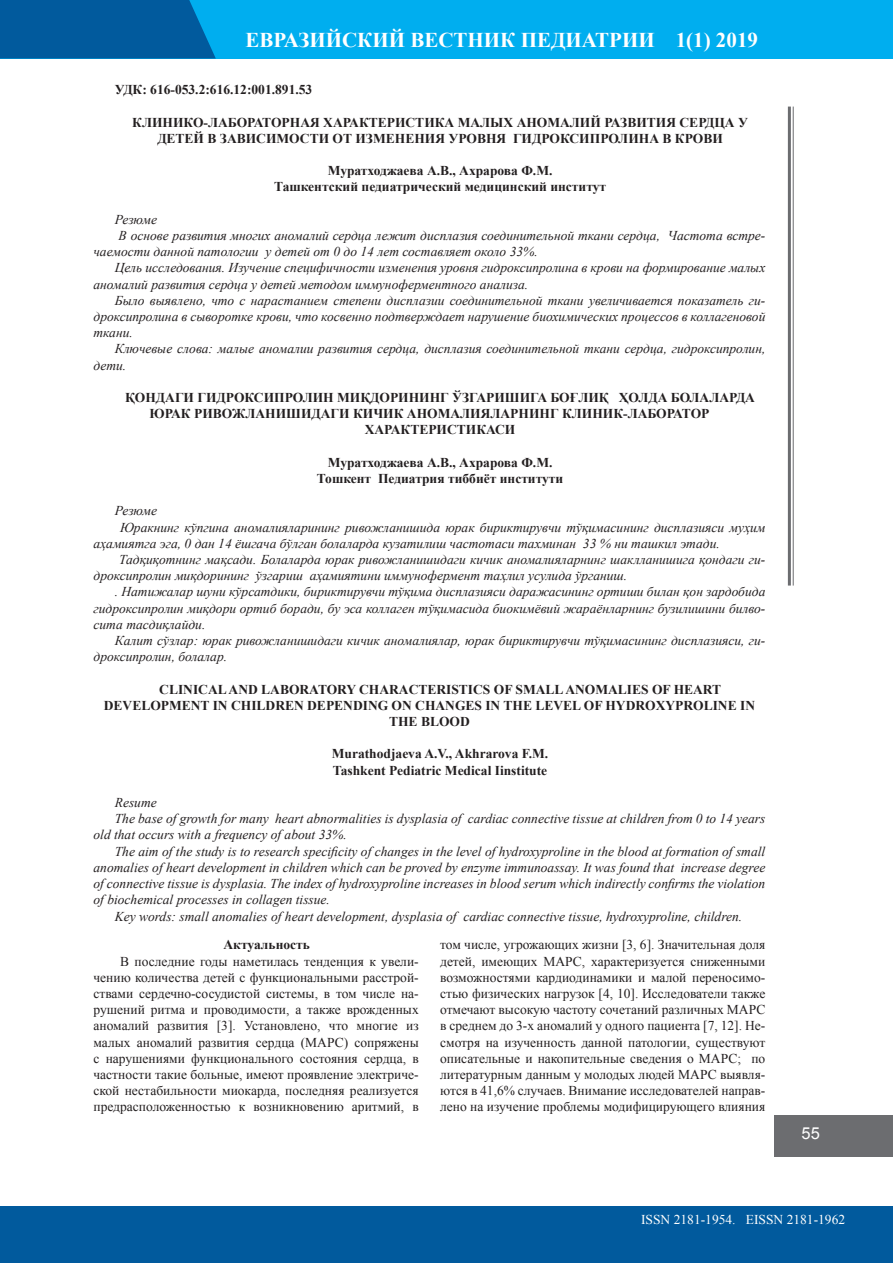
<style>
.page{position:relative;width:893px;height:1263px;background:#fff}
.page>*{position:absolute;margin:0;border:0;box-sizing:border-box;transform-origin:0 0}
.t1{font:700 21px "Times New Roman";color:#fff}
.t2{font:16.5px "Arial";color:#fff}
.t3{font:italic 13.5px "Times New Roman";color:#231f20}
.t4{font:13.5px/16.2px "Times New Roman";color:#231f20;text-align:justify}
.t5{font:700 13.5px/16.2px "Times New Roman";color:#231f20;text-align:center}
.t6{font:13.5px "Times New Roman";color:#fff}
</style>
<div class="page">
<hr style="left:793px;top:107px;width:1px;height:478px;background:#6c6d70">
<hr style="left:788px;top:107px;width:3px;height:478px;background:#6c6d70">
<div style="left:775px;top:1115px;width:118px;height:41px;background:#6c6d70"></div>
<div style="left:0;top:1206px;width:893px;height:57px;background:#015a9d"></div>
<div style="left:0;top:0;width:893px;height:59px;background:#00aeef"></div>
<svg style="left:0;top:0;width:216px;height:59px;background:#005fa2"></svg>
<h1 class="t1" style="left:246px;top:25px;width:514px">ЕВРАЗИЙСКИЙ ВЕСТНИК ПЕДИАТРИИ 1(1) 2019</h1>
<p class="t5" style="left:115px;top:81px;width:199px">УДК: 616-053.2:616.12:001.891.53</p>
<p class="t5" style="left:132px;top:114px;width:617px">КЛИНИКО-ЛАБОРАТОРНАЯ ХАРАКТЕРИСТИКА МАЛЫХ АНОМАЛИЙ РАЗВИТИЯ СЕРДЦА У<br>ДЕТЕЙ В ЗАВИСИМОСТИ ОТ ИЗМЕНЕНИЯ УРОВНЯ ГИДРОКСИПРОЛИНА В КРОВИ</p>
<p class="t5" style="left:274px;top:162px;width:334px">Муратходжаева А.В., Ахрарова Ф.М.<br>Ташкентский педиатрический медицинский институт</p>
<p class="t3" style="left:115px;top:210px;width:44px">Резюме</p>
<p class="t3" style="left:119px;top:226px;width:648px">В основе развития многих аномалий сердца лежит дисплазия соединительной ткани сердца, Частота встре-</p>
<p class="t3" style="left:94px;top:242px;width:446px">чаемости данной патологии у детей от 0 до 14 лет составляет около 33%.</p>
<p class="t3" style="left:115px;top:259px;width:652px">Цель исследования. Изучение специфичности изменения уровня гидроксипролина в крови на формирование малых</p>
<p class="t3" style="left:94px;top:275px;width:436px">аномалий развития сердца у детей методом иммуноферментного анализа.</p>
<p class="t3" style="left:115px;top:291px;width:652px">Было выявлено, что с нарастанием степени дисплазии соединительной ткани увеличивается показатель ги-</p>
<p class="t3" style="left:94px;top:307px;width:673px">дроксипролина в сыворотке крови, что косвенно подтверждает нарушение биохимических процессов в коллагеновой</p>
<p class="t3" style="left:94px;top:323px;width:41px">ткани.</p>
<p class="t3" style="left:115px;top:340px;width:652px">Ключевые слова: малые аномалии развития сердца, дисплазия соединительной ткани сердца, гидроксипролин,</p>
<p class="t3" style="left:94px;top:356px;width:34px">дети.</p>
<p class="t5" style="left:125px;top:389px;width:631px">ҚОНДАГИ ГИДРОКСИПРОЛИН МИҚДОРИНИНГ ЎЗГАРИШИГА БОҒЛИҚ ҲОЛДА БОЛАЛАРДА</p>
<p class="t5" style="left:149px;top:405px;width:561px">ЮРАК РИВОЖЛАНИШИДАГИ КИЧИК АНОМАЛИЯЛАРНИНГ КЛИНИК-ЛАБОРАТОР</p>
<p class="t5" style="left:365px;top:421px;width:152px">ХАРАКТЕРИСТИКАСИ</p>
<p class="t5" style="left:317px;top:454px;width:248px">Муратходжаева А.В., Ахрарова Ф.М.<br>Тошкент Педиатрия тиббиёт институти</p>
<p class="t3" style="left:115px;top:502px;width:44px">Резюме</p>
<p class="t3" style="left:120px;top:518px;width:647px">Юракнинг кўпгина аномалияларининг ривожланишида юрак бириктирувчи тўқимасининг дисплазияси муҳим</p>
<p class="t3" style="left:94px;top:534px;width:628px">аҳамиятга эга, 0 дан 14 ёшгача бўлган болаларда кузатилиш частотаси тахминан 33 % ни ташкил этади.</p>
<p class="t3" style="left:119px;top:550px;width:648px">Тадқиқотнинг мақсади. Болаларда юрак ривожланишидаги кичик аномалияларнинг шаклланишига қондаги ги-</p>
<p class="t3" style="left:94px;top:566px;width:535px">дроксипролин миқдорининг ўзгариш аҳамиятини иммунофермент таҳлил усулида ўрганиш.</p>
<p class="t3" style="left:115px;top:583px;width:652px">. Натижалар шуни кўрсатдики, бириктирувчи тўқима дисплазияси даражасининг ортиши билан қон зардобида</p>
<p class="t3" style="left:94px;top:599px;width:673px">гидроксипролин миқдори ортиб боради, бу эса коллаген тўқимасида биокимёвий жараёнларнинг бузилишини билво-</p>
<p class="t3" style="left:94px;top:615px;width:113px">сита тасдиқлайди.</p>
<p class="t3" style="left:115px;top:631px;width:652px">Калит сўзлар: юрак ривожланишидаги кичик аномалиялар, юрак бириктирувчи тўқимасининг дисплазияси, ги-</p>
<p class="t3" style="left:94px;top:647px;width:135px">дроксипролин, болалар.</p>
<p class="t5" style="left:159px;top:681px;width:563px">CLINICAL AND LABORATORY CHARACTERISTICS OF SMALL ANOMALIES OF HEART</p>
<p class="t5" style="left:104px;top:697px;width:653px">DEVELOPMENT IN CHILDREN DEPENDING ON CHANGES IN THE LEVEL OF HYDROXYPROLINE IN</p>
<p class="t5" style="left:389px;top:713px;width:82px">THE BLOOD</p>
<p class="t5" style="left:332px;top:745px;width:218px;text-align:left">Murathodjaeva A.V., Akhrarova F.M.<br>Tashkent Pediatric Medical Iinstitute</p>
<p class="t3" style="left:115px;top:793px;width:43px">Resume</p>
<p class="t3" style="left:115px;top:809px;width:652px">The base of growth for many heart abnormalities is dysplasia of cardiac connective tissue at children from 0 to 14 years</p>
<p class="t3" style="left:94px;top:826px;width:255px">old that occurs with a frequency of about 33%.</p>
<p class="t3" style="left:115px;top:842px;width:652px">The aim of the study is to research specificity of changes in the level of hydroxyproline in the blood at formation of small</p>
<p class="t3" style="left:94px;top:858px;width:673px">anomalies of heart development in children which can be proved by enzyme immunoassay. It was found that increase degree</p>
<p class="t3" style="left:94px;top:874px;width:673px">of connective tissue is dysplasia. The index of hydroxyproline increases in blood serum which indirectly confirms the violation</p>
<p class="t3" style="left:94px;top:890px;width:238px">of biochemical processes in collagen tissue.</p>
<p class="t3" style="left:115px;top:907px;width:629px">Key words: small anomalies of heart development, dysplasia of cardiac connective tissue, hydroxyproline, children.</p>
<p class="t5" style="left:224px;top:936px;width:88px">Актуальность</p>
<p class="t4" style="left:94px;top:953px;width:327px;text-indent:27px">В последние годы наметилась тенденция к увели&shy;чению количества детей с функциональными расстрой&shy;ствами сердечно-сосудистой системы, в том числе на&shy;рушений ритма и проводимости, а также врожденных аномалий развития [3]. Установлено, что многие из малых аномалий развития сердца (МАРС) сопряжены с нарушениями функционального состояния сердца, в частности такие больные, имеют проявление электриче&shy;ской нестабильности миокарда, последняя реализуется предрасположенностью к возникновению аритмий, в</p>
<p class="t4" style="left:440px;top:937px;width:327px">том числе, угрожающих жизни [3, 6]. Значительная доля детей, имеющих МАРС, характеризуется сниженными возможностями кардиодинамики и малой переносимо&shy;стью физических нагрузок [4, 10]. Исследователи также отмечают высокую частоту сочетаний различных МАРС в среднем до 3-х аномалий у одного пациента [7, 12]. Не&shy;смотря на изученность данной патологии, существуют описательные и накопительные сведения о МАРС; по литературным данным у молодых людей МАРС выявля&shy;ются в 41,6% случаев. Внимание исследователей направ&shy;лено на изучение проблемы модифицирующего влияния</p>
<p class="t2" style="left:801px;top:1123px;width:20px">55</p>
<p class="t6" style="left:641px;top:1210px;width:205px">ISSN 2181-1954. EISSN 2181-1962</p>
</div>
